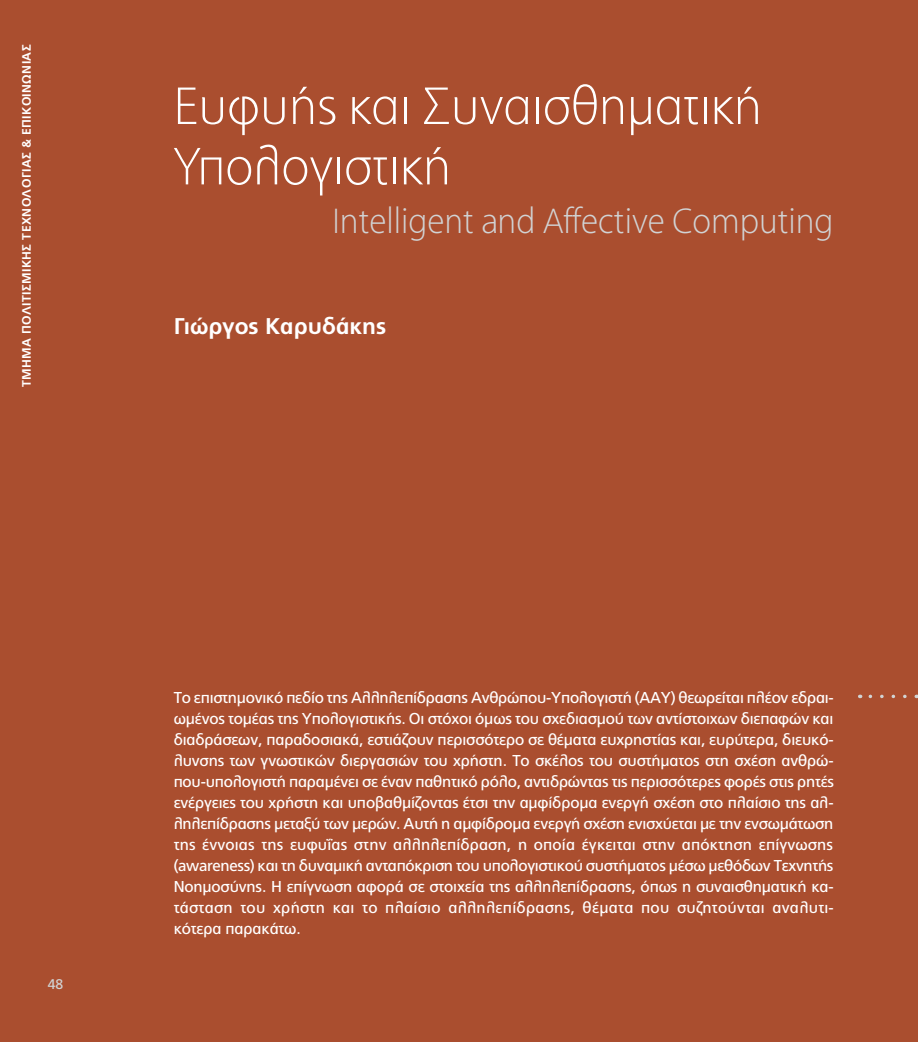
<style>
.page{position:relative;width:918px;height:1042px;background:#aa4e2f}
.page>*{position:absolute;margin:0;border:0;box-sizing:border-box;transform-origin:0 0}
.Text_Title{font:100 52.5px/60.4px "PF Catalog";color:#fff}
.English_Title{font:100 35px "PF Catalog";color:#d1d3d4}
.Onoma_Sygrafea{font:700 22.75px "PF Catalog";color:#fff}
.White_text{font:15.75px/21px "PF Catalog";letter-spacing:.015em;color:#fff;text-align:justify}
.t1{font:14px "PF Catalog";color:#d1d3d4}
.t2{font:700 12.25px "PF Catalog";letter-spacing:.03em;color:#fff}
</style>
<div class="page">
<svg style="left:859px;top:694px;width:46px;height:4px"></svg>
<p class="t2" style="left:19px;top:387px;width:344px;rotate:-90deg">TMHMA ΠΟΛΙΤΙΣΜΙΚΗΣ ΤΕΧΝΟΛΟΓΙΑΣ &amp; ΕΠΙΚΟΙΝΩΝΙΑΣ</p>
<p class="Text_Title" style="left:174px;top:78px;width:590px">Ευφυής και Συναισθηματική<br>Υπολογιστική</p>
<p class="English_Title" style="left:332px;top:203px;width:502px">Intelligent and Affective Computing</p>
<p class="Onoma_Sygrafea" style="left:174px;top:313px;width:214px">Γιώργος Καρυδάκης</p>
<p class="t1" style="left:48px;top:976px;width:17px">48</p>
<p class="White_text" style="left:174px;top:687px;width:662px">Το επιστημονικό πεδίο της Αλληλεπίδρασης Ανθρώπου-Υπολογιστή (ΑΑΥ) θεωρείται πλέον εδραι&shy;ωμένος τομέας της Υπολογιστικής. Οι στόχοι όμως του σχεδιασμού των αντίστοιχων διεπαφών και διαδράσεων, παραδοσιακά, εστιάζουν περισσότερο σε θέματα ευχρηστίας και, ευρύτερα, διευκό&shy;λυνσης των γνωστικών διεργασιών του χρήστη. Το σκέλος του συστήματος στη σχέση ανθρώ&shy;που-υπολογιστή παραμένει σε έναν παθητικό ρόλο, αντιδρώντας τις περισσότερες φορές στις ρητές ενέργειες του χρήστη και υποβαθμίζοντας έτσι την αμφίδρομα ενεργή σχέση στο πλαίσιο της αλ&shy;ληλεπίδρασης μεταξύ των μερών. Αυτή η αμφίδρομα ενεργή σχέση ενισχύεται με την ενσωμάτωση της έννοιας της ευφυΐας στην αλληλεπίδραση, η οποία έγκειται στην απόκτηση επίγνωσης (awareness) και τη δυναμική ανταπόκριση του υπολογιστικού συστήματος μέσω μεθόδων Τεχνητής Νοημοσύνης. H επίγνωση αφορά σε στοιχεία της αλληλεπίδρασης, όπως η συναισθηματική κα&shy;τάσταση του χρήστη και το πλαίσιο αλληλεπίδρασης, θέματα που συζητούνται αναλυτι&shy;κότερα παρακάτω.</p>
</div>
